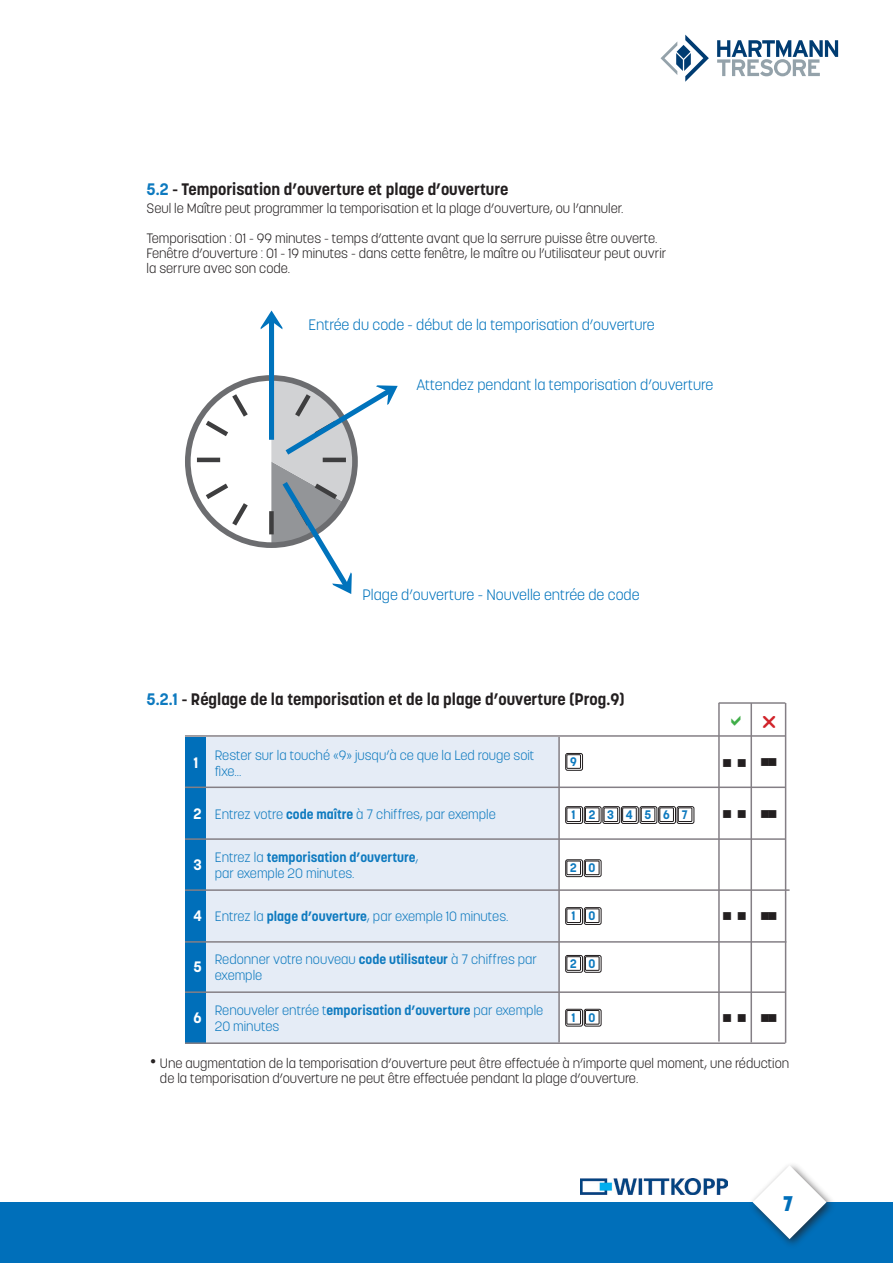
<style>
.page{position:relative;width:893px;height:1263px;background:#fff}
.page>*{position:absolute;margin:0;border:0;box-sizing:border-box;transform-origin:0 0}
.t1{font:800 21px "Korolev";color:#006fba}
.t2{font:700 16.5px "Korolev";color:#231f20}
.t3{font:300 15px "Korolev";color:#0073bc}
.t4{font:700 15px "Korolev";color:#fff}
.Style_de_paragraphe{font:300 13.5px "Korolev";color:#231f20}
.t5{font:300 13.5px/16.2px "Korolev";color:#0e7abf}
.t6{font:700 13.5px "Korolev";color:#0e7abf}
.t7{font:700 12.3px "Korolev";color:#0e7abf}
.s1{color:#0e7abf}
.s2{font-weight:700}
.s3{font-weight:300}
</style>
<div class="page">
<img style="left:580px;top:1178px;width:148px;height:17px">
<div style="left:0;top:1202px;width:893px;height:61px;background:#006fba"></div>
<div style="left:748px;top:1161px;width:88px;height:88px;background:#231f20;opacity:.75"></div>
<svg style="left:753px;top:1165px;width:73px;height:74px"></svg>
<div style="left:185px;top:737px;width:21px;height:51px;background:#006fba"></div>
<div style="left:185px;top:788px;width:21px;height:51px;background:#006fba"></div>
<div style="left:185px;top:839px;width:21px;height:51px;background:#006fba"></div>
<div style="left:185px;top:890px;width:21px;height:51px;background:#006fba"></div>
<div style="left:185px;top:941px;width:21px;height:51px;background:#006fba"></div>
<div style="left:185px;top:992px;width:21px;height:51px;background:#006fba"></div>
<div style="left:206px;top:737px;width:353px;height:51px;background:#e5ecf6"></div>
<div style="left:206px;top:788px;width:353px;height:51px;background:#e5ecf6"></div>
<div style="left:206px;top:839px;width:353px;height:51px;background:#e5ecf6"></div>
<div style="left:206px;top:890px;width:353px;height:51px;background:#e5ecf6"></div>
<div style="left:206px;top:941px;width:353px;height:51px;background:#e5ecf6"></div>
<div style="left:206px;top:992px;width:353px;height:51px;background:#e5ecf6"></div>
<hr style="left:185px;top:735px;width:600px;height:2px;background:#847f85">
<hr style="left:719px;top:702px;width:66px;height:2px;background:#847f85">
<hr style="left:185px;top:786px;width:600px;height:2px;background:#847f85">
<hr style="left:185px;top:838px;width:600px;height:2px;background:#847f85">
<hr style="left:185px;top:889px;width:605px;height:2px;background:#847f85">
<hr style="left:185px;top:941px;width:601px;height:2px;background:#847f85">
<hr style="left:185px;top:991px;width:600px;height:2px;background:#847f85">
<hr style="left:185px;top:1042px;width:600px;height:2px;background:#847f85">
<hr style="left:558px;top:737px;width:2px;height:305px;background:#847f85">
<hr style="left:718px;top:703px;width:2px;height:338px;background:#847f85">
<hr style="left:750px;top:703px;width:2px;height:339px;background:#847f85">
<hr style="left:785px;top:703px;width:1px;height:340px;background:#847f85">
<div style="left:269px;top:320px;width:5px;height:120px;background:#0073bc"></div>
<svg style="left:261px;top:310px;width:21px;height:19px"></svg>
<svg style="left:192px;top:378px;width:206px;height:216px"></svg>
<div style="left:565px;top:753px;width:18px;height:18px;border:1px solid #231f20;border-radius:2px"></div>
<div style="left:566px;top:754px;width:15px;height:15px;border:1px solid #231f20"></div>
<div style="left:677px;top:806px;width:17px;height:18px;border:1px solid #231f20;border-radius:2px"></div>
<div style="left:678px;top:807px;width:14px;height:15px;border:1px solid #231f20"></div>
<div style="left:565px;top:806px;width:18px;height:18px;border:1px solid #231f20;border-radius:2px"></div>
<div style="left:566px;top:807px;width:15px;height:15px;border:1px solid #231f20"></div>
<div style="left:584px;top:806px;width:17px;height:18px;border:1px solid #231f20;border-radius:2px"></div>
<div style="left:585px;top:807px;width:15px;height:15px;border:1px solid #231f20"></div>
<div style="left:602px;top:806px;width:18px;height:18px;border:1px solid #231f20;border-radius:2px"></div>
<div style="left:603px;top:807px;width:15px;height:15px;border:1px solid #231f20"></div>
<div style="left:621px;top:806px;width:18px;height:18px;border:1px solid #231f20;border-radius:2px"></div>
<div style="left:622px;top:807px;width:15px;height:15px;border:1px solid #231f20"></div>
<div style="left:640px;top:806px;width:17px;height:18px;border:1px solid #231f20;border-radius:2px"></div>
<div style="left:641px;top:807px;width:14px;height:15px;border:1px solid #231f20"></div>
<div style="left:658px;top:806px;width:18px;height:18px;border:1px solid #231f20;border-radius:2px"></div>
<div style="left:659px;top:807px;width:15px;height:15px;border:1px solid #231f20"></div>
<div style="left:565px;top:859px;width:18px;height:18px;border:1px solid #231f20;border-radius:2px"></div>
<div style="left:566px;top:860px;width:15px;height:15px;border:1px solid #231f20"></div>
<div style="left:584px;top:859px;width:17px;height:18px;border:1px solid #231f20;border-radius:2px"></div>
<div style="left:585px;top:860px;width:15px;height:15px;border:1px solid #231f20"></div>
<div style="left:565px;top:907px;width:18px;height:18px;border:1px solid #231f20;border-radius:2px"></div>
<div style="left:566px;top:908px;width:15px;height:15px;border:1px solid #231f20"></div>
<div style="left:584px;top:907px;width:17px;height:18px;border:1px solid #231f20;border-radius:2px"></div>
<div style="left:585px;top:908px;width:15px;height:15px;border:1px solid #231f20"></div>
<div style="left:565px;top:1009px;width:18px;height:17px;border:1px solid #231f20;border-radius:2px"></div>
<div style="left:566px;top:1010px;width:15px;height:15px;border:1px solid #231f20"></div>
<div style="left:584px;top:1009px;width:17px;height:17px;border:1px solid #231f20;border-radius:2px"></div>
<div style="left:585px;top:1010px;width:15px;height:15px;border:1px solid #231f20"></div>
<div style="left:565px;top:955px;width:18px;height:18px;border:1px solid #231f20;border-radius:2px"></div>
<div style="left:566px;top:956px;width:15px;height:15px;border:1px solid #231f20"></div>
<div style="left:584px;top:955px;width:17px;height:18px;border:1px solid #231f20;border-radius:2px"></div>
<div style="left:585px;top:956px;width:15px;height:15px;border:1px solid #231f20"></div>
<svg style="left:660px;top:35px;width:49px;height:47px"></svg>
<svg style="left:717px;top:40px;width:121px;height:36px"></svg>
<p class="t2" style="left:146px;top:179px;width:363px"><span class="s1">5.2</span> - Temporisation d’ouverture et plage d’ouverture</p>
<p class="Style_de_paragraphe" style="left:146px;top:200px;width:478px">Seul le Maître peut programmer la temporisation et la plage d’ouverture, ou l’annuler.</p>
<p class="Style_de_paragraphe" style="left:146px;top:230px;width:513px">Temporisation : 01 - 99 minutes - temps d’attente avant que la serrure puisse être ouverte.</p>
<p class="Style_de_paragraphe" style="left:146px;top:245px;width:521px">Fenêtre d’ouverture : 01 - 19 minutes - dans cette fenêtre, le maître ou l’utilisateur peut ouvrir</p>
<p class="Style_de_paragraphe" style="left:146px;top:260px;width:145px">la serrure avec son code.</p>
<p class="t3" style="left:308px;top:316px;width:348px">Entrée du code - début de la temporisation d’ouverture</p>
<p class="t3" style="left:416px;top:376px;width:298px">Attendez pendant la temporisation d’ouverture</p>
<p class="t3" style="left:362px;top:586px;width:279px">Plage d’ouverture - Nouvelle entrée de code</p>
<p class="t2" style="left:146px;top:689px;width:479px"><span class="s1">5.2.1</span> - Réglage de la temporisation et de la plage d’ouverture (Prog.9)</p>
<p class="t4" style="left:193px;top:753px;width:6px">1</p>
<p class="t4" style="left:193px;top:804px;width:10px">2</p>
<p class="t4" style="left:193px;top:855px;width:10px">3</p>
<p class="t4" style="left:193px;top:906px;width:10px">4</p>
<p class="t4" style="left:193px;top:957px;width:10px">5</p>
<p class="t4" style="left:193px;top:1008px;width:10px">6</p>
<p class="t5" style="left:215px;top:747px;width:321px">Rester sur la touché «9» jusqu’à ce que la Led rouge soit fixe...</p>
<p class="t5" style="left:215px;top:806px;width:283px">Entrez votre <span class="s2">code maître</span> à 7 chiffres, par exemple</p>
<p class="t6" style="left:215px;top:848px;width:205px"><span class="s3">Entrez la</span> temporisation d’ouverture<span class="s3">,</span></p>
<p class="t5" style="left:215px;top:865px;width:141px">par exemple 20 minutes.</p>
<p class="t5" style="left:215px;top:908px;width:295px">Entrez la <span class="s2">plage d’ouverture</span>, par exemple 10 minutes.</p>
<p class="t5" style="left:215px;top:951px;width:324px">Redonner votre nouveau <span class="s2">code utilisateur</span> à 7 chiffres par exemple</p>
<p class="t5" style="left:215px;top:1002px;width:330px">Renouveler entrée t<span class="s2">emporisation d’ouverture</span> par exemple<br>20 minutes</p>
<p class="t7" style="left:570px;top:754px;width:8px">9</p>
<p class="t7" style="left:571px;top:807px;width:6px">1</p>
<p class="t7" style="left:589px;top:807px;width:8px">2</p>
<p class="t7" style="left:607px;top:807px;width:8px">3</p>
<p class="t7" style="left:626px;top:807px;width:8px">4</p>
<p class="t7" style="left:644px;top:807px;width:8px">5</p>
<p class="t7" style="left:663px;top:807px;width:8px">6</p>
<p class="t7" style="left:682px;top:807px;width:7px">7</p>
<p class="t7" style="left:570px;top:860px;width:8px">2</p>
<p class="t7" style="left:589px;top:860px;width:8px">0</p>
<p class="t7" style="left:571px;top:908px;width:6px">1</p>
<p class="t7" style="left:589px;top:908px;width:8px">0</p>
<p class="t7" style="left:570px;top:955px;width:8px">2</p>
<p class="t7" style="left:589px;top:955px;width:8px">0</p>
<p class="t7" style="left:571px;top:1009px;width:6px">1</p>
<p class="t7" style="left:589px;top:1009px;width:8px">0</p>
<p class="Style_de_paragraphe" style="left:160px;top:1055px;width:631px">Une augmentation de la temporisation d’ouverture peut être effectuée à n’importe quel moment, une réduction</p>
<p class="Style_de_paragraphe" style="left:160px;top:1070px;width:480px">de la temporisation d’ouverture ne peut être effectuée pendant la plage d’ouverture.</p>
<p class="t1" style="left:783px;top:1190px;width:11px">7</p>
</div>
